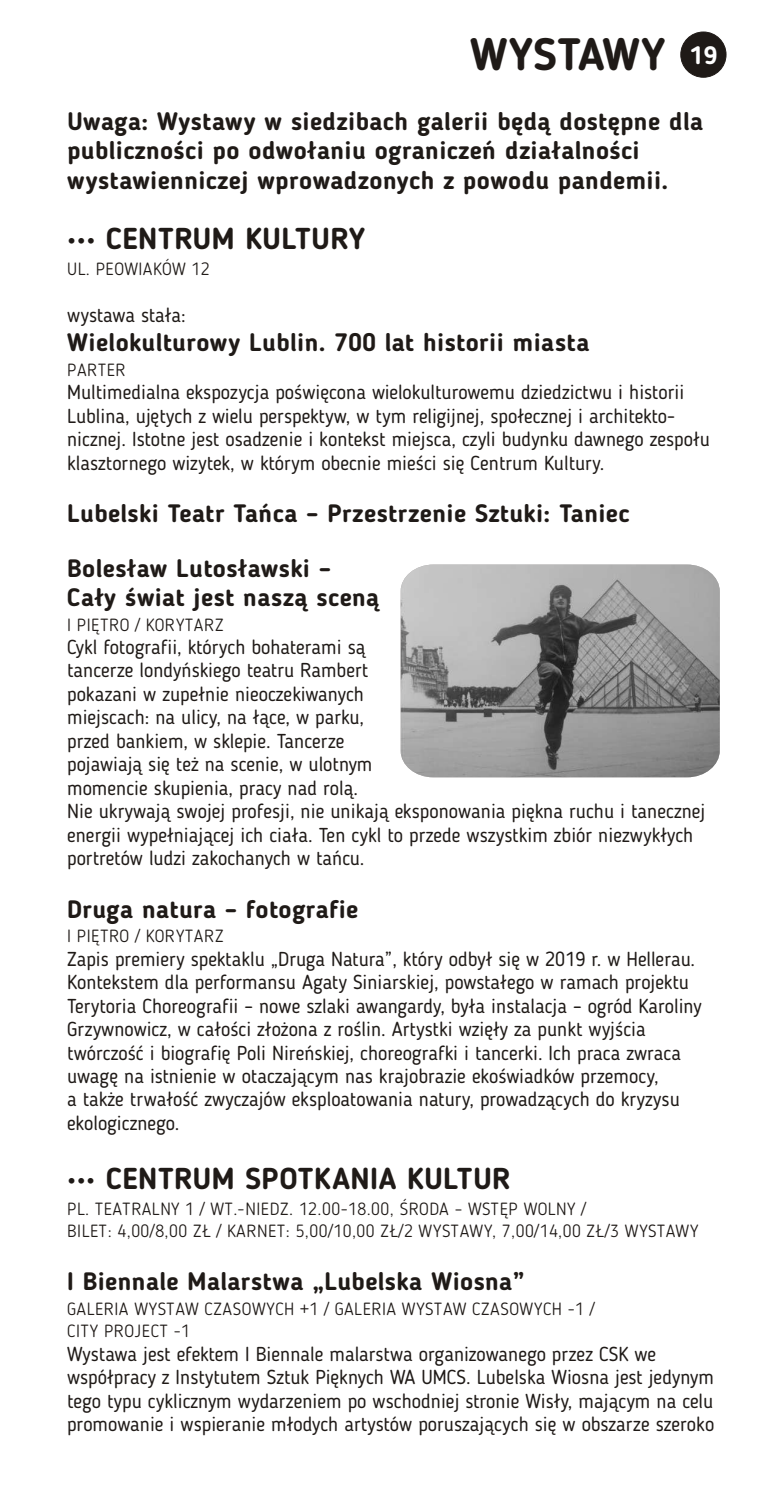
<style>
.page{position:relative;width:780px;height:1489px;background:#fff}
.page>*{position:absolute;margin:0;border:0;box-sizing:border-box;transform-origin:0 0}
.t1{font:700 45px "Blogger Sans";letter-spacing:.005em;color:#1f1a17}
.t2{font:700 30px "Blogger Sans";letter-spacing:.015em;color:#1f1a17}
.t3{font:700 25px/29.5px "Blogger Sans";letter-spacing:.015em;color:#1f1a17}
.t4{font:20px/23.5px "Blogger Sans";color:#1f1a17}
.t5{font:300 17.5px/22.5px "Blogger Sans";letter-spacing:.03em;color:#1f1a17}
</style>
<div class="page">
<div style="left:680px;top:32px;width:46px;height:45px;background:#1f1a17;border:1px solid #1f1a17;border-radius:50%"></div>
<img style="left:400px;top:564px;width:319px;height:213px">
<h1 class="t1" style="left:470px;top:36px;width:248px">WYSTAWY <sup>19</sup></h1>
<p class="t3" style="left:67px;top:108px;width:637px">Uwaga: Wystawy w siedzibach galerii będą dostępne dla publiczności po odwołaniu ograniczeń działalności wystawienniczej wprowadzonych z powodu pandemii.</p>
<h2 class="t2" style="left:67px;top:226px;width:299px">••• CENTRUM KULTURY</h2>
<p class="t5" style="left:67px;top:259px;width:144px">UL. PEOWIAKÓW 12</p>
<p class="t4" style="left:67px;top:305px;width:120px">wystawa stała:</p>
<p class="t3" style="left:67px;top:330px;width:523px">Wielokulturowy Lublin. 700 lat historii miasta</p>
<p class="t5" style="left:67px;top:360px;width:60px">PARTER</p>
<p class="t4" style="left:67px;top:382px;width:644px">Multimedialna ekspozycja poświęcona wielokulturowemu dziedzictwu i historii Lublina, ujętych z wielu perspektyw, w tym religijnej, społecznej i architekto&shy;nicznej. Istotne jest osadzenie i kontekst miejsca, czyli budynku dawnego zespołu klasztornego wizytek, w którym obecnie mieści się Centrum Kultury.</p>
<p class="t3" style="left:67px;top:489px;width:563px;line-height:54px">Lubelski Teatr Tańca – Przestrzenie Sztuki: Taniec<br>Bolesław Lutosławski –</p>
<p class="t3" style="left:67px;top:584px;width:313px">Cały świat jest naszą sceną</p>
<p class="t5" style="left:67px;top:614px;width:158px">I PIĘTRO / KORYTARZ</p>
<p class="t4" style="left:67px;top:637px;width:640px">Cykl fotografii, których bohaterami są<br>tancerze londyńskiego teatru Rambert<br>pokazani w zupełnie nieoczekiwanych<br>miejscach: na ulicy, na łące, w parku,<br>przed bankiem, w sklepie. Tancerze<br>pojawiają się też na scenie, w ulotnym<br>momencie skupienia, pracy nad rolą.<br>Nie ukrywają swojej profesji, nie unikają eksponowania piękna ruchu i tanecznej energii wypełniającej ich ciała. Ten cykl to przede wszystkim zbiór niezwykłych portretów ludzi zakochanych w tańcu.</p>
<p class="t3" style="left:67px;top:896px;width:292px">Druga natura – fotografie</p>
<p class="t5" style="left:67px;top:926px;width:158px">I PIĘTRO / KORYTARZ</p>
<p class="t4" style="left:67px;top:948px;width:636px">Zapis premiery spektaklu „Druga Natura”, który odbył się w 2019 r. w Hellerau.<br>Kontekstem dla performansu Agaty Siniarskiej, powstałego w ramach projektu Terytoria Choreografii – nowe szlaki awangardy, była instalacja – ogród Karoliny Grzywnowicz, w całości złożona z roślin. Artystki wzięły za punkt wyjścia twórczość i biografię Poli Nireńskiej, choreografki i tancerki. Ich praca zwraca uwagę na istnienie w otaczającym nas krajobrazie ekoświadków przemocy,<br>a także trwałość zwyczajów eksploatowania natury, prowadzących do kryzysu ekologicznego.</p>
<h2 class="t2" style="left:67px;top:1165px;width:445px">••• CENTRUM SPOTKANIA KULTUR</h2>
<p class="t5" style="left:67px;top:1198px;width:633px">PL. TEATRALNY 1 / WT.-NIEDZ. 12.00-18.00, ŚRODA – WSTĘP WOLNY /<br>BILET: 4,00/8,00 ZŁ / KARNET: 5,00/10,00 ZŁ/2 WYSTAWY, 7,00/14,00 ZŁ/3 WYSTAWY</p>
<p class="t3" style="left:67px;top:1268px;width:459px">I Biennale Malarstwa „Lubelska Wiosna”</p>
<p class="t5" style="left:67px;top:1298px;width:529px">GALERIA WYSTAW CZASOWYCH +1 / GALERIA WYSTAW CZASOWYCH -1 /<br>CITY PROJECT -1</p>
<p class="t4" style="left:67px;top:1343px;width:648px">Wystawa jest efektem I Biennale malarstwa organizowanego przez CSK we współpracy z Instytutem Sztuk Pięknych WA UMCS. Lubelska Wiosna jest jedynym tego typu cyklicznym wydarzeniem po wschodniej stronie Wisły, mającym na celu promowanie i wspieranie młodych artystów poruszających się w obszarze szeroko</p>
</div>
